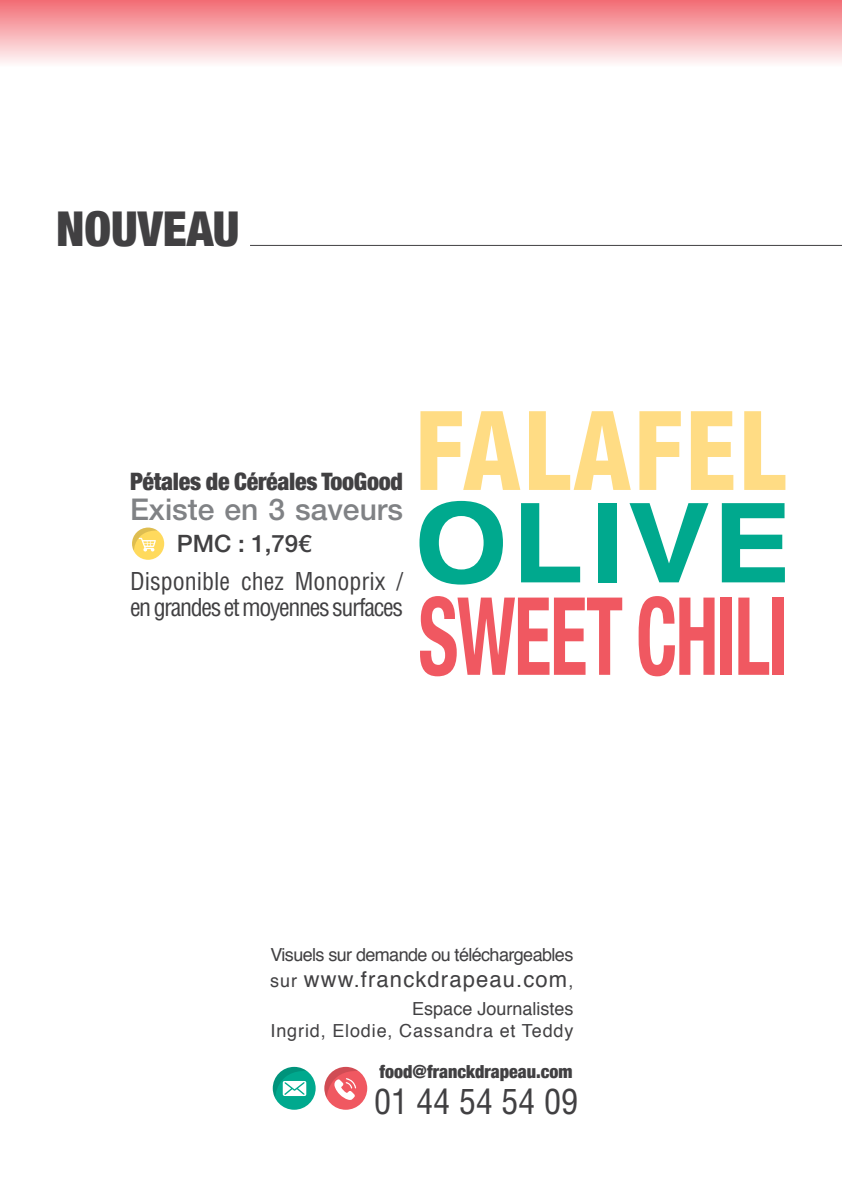
<style>
.page{position:relative;width:842px;height:1191px;background:#fff}
.page>*{position:absolute;margin:0;border:0;box-sizing:border-box;transform-origin:0 0}
.t1{font:900 condensed 48px "Helvetica Neue";color:#414042}
.t2{font:condensed 34px "Helvetica";color:#414042}
.t3{font:500 30px "Helvetica Neue LT Pro";color:#808285}
.t4{font:condensed 24px "Helvetica LT Std";letter-spacing:-.055em;color:#414042}
.t5{font:900 condensed 24px "Helvetica Neue";letter-spacing:-.01em;color:#414042}
.t6{font:condensed 24px "Helvetica";color:#414042}
.t7{font:500 24px "Helvetica Neue LT Pro";color:#414042}
.t8{font:22px "Helvetica";letter-spacing:.05em;color:#414042}
.t9{font:18px/21.6px "Helvetica";letter-spacing:.045em;color:#414042;text-align:right}
.t10{font:18px "Helvetica";letter-spacing:-.035em;color:#414042}
.t11{font:900 condensed 18px "Helvetica Neue";color:#414042}
.s1{font-size:18px}
</style>
<div class="page">
<hr style="left:250px;top:245px;width:592px;height:1px;background:#414042">
<svg style="left:420px;top:411px;width:100px;height:79px"></svg>
<svg style="left:529px;top:411px;width:102px;height:79px"></svg>
<svg style="left:639px;top:411px;width:42px;height:79px"></svg>
<svg style="left:691px;top:411px;width:42px;height:79px"></svg>
<svg style="left:744px;top:411px;width:41px;height:79px"></svg>
<svg style="left:419px;top:501px;width:84px;height:83px"></svg>
<svg style="left:521px;top:503px;width:59px;height:79px"></svg>
<div style="left:598px;top:503px;width:18px;height:79px;background:#00a98e"></div>
<svg style="left:629px;top:503px;width:79px;height:79px"></svg>
<svg style="left:722px;top:503px;width:63px;height:79px"></svg>
<svg style="left:420px;top:596px;width:202px;height:80px"></svg>
<svg style="left:639px;top:596px;width:75px;height:80px"></svg>
<div style="left:721px;top:597px;width:11px;height:78px;background:#f05861"></div>
<svg style="left:738px;top:597px;width:31px;height:78px"></svg>
<div style="left:773px;top:597px;width:11px;height:78px;background:#f05861"></div>
<div style="left:324px;top:1066px;width:43px;height:43px;background:#f05861;border-radius:50%"></div>
<svg style="left:324px;top:1067px;width:34px;height:33px"></svg>
<div style="left:273px;top:1066px;width:43px;height:43px;background:#00a98e;border-radius:50%"></div>
<svg style="left:273px;top:1067px;width:34px;height:31px"></svg>
<div style="left:132px;top:527px;width:32px;height:33px;background:#ffda5d;border-radius:50%"></div>
<svg style="left:132px;top:527px;width:26px;height:24px"></svg>
<div style="left:0;top:0;width:842px;height:66px;background:linear-gradient(to bottom,#f26c74,#fef8f8)"></div>
<h1 class="t1" style="left:56px;top:190px;width:185px">NOUVEAU</h1>
<h3 class="t5" style="left:130px;top:462px;width:274px">Pétales de Céréales TooGood</h3>
<h3 class="t3" style="left:130px;top:492px;width:274px">Existe en 3 saveurs</h3>
<h3 class="t7" style="left:177px;top:529px;width:136px">PMC : 1,79€</h3>
<h3 class="t6" style="left:130px;top:566px;width:274px">Disponible chez Monoprix /</h3>
<h3 class="t4" style="left:130px;top:592px;width:274px">en grandes et moyennes surfaces</h3>
<p class="t10" style="left:270px;top:940px;width:304px">Visuels sur demande ou téléchargeables</p>
<p class="t8" style="left:270px;top:962px;width:305px"><span class="s1">sur</span> www.franckdrapeau.com<span class="s1">,</span></p>
<p class="t9" style="left:271px;top:998px;width:304px">Espace Journalistes<br>Ingrid, Elodie, Cassandra et Teddy</p>
<p class="t11" style="left:380px;top:1056px;width:194px">food@franckdrapeau.com</p>
<h2 class="t2" style="left:374px;top:1079px;width:205px">01 44 54 54 09</h2>
</div>
